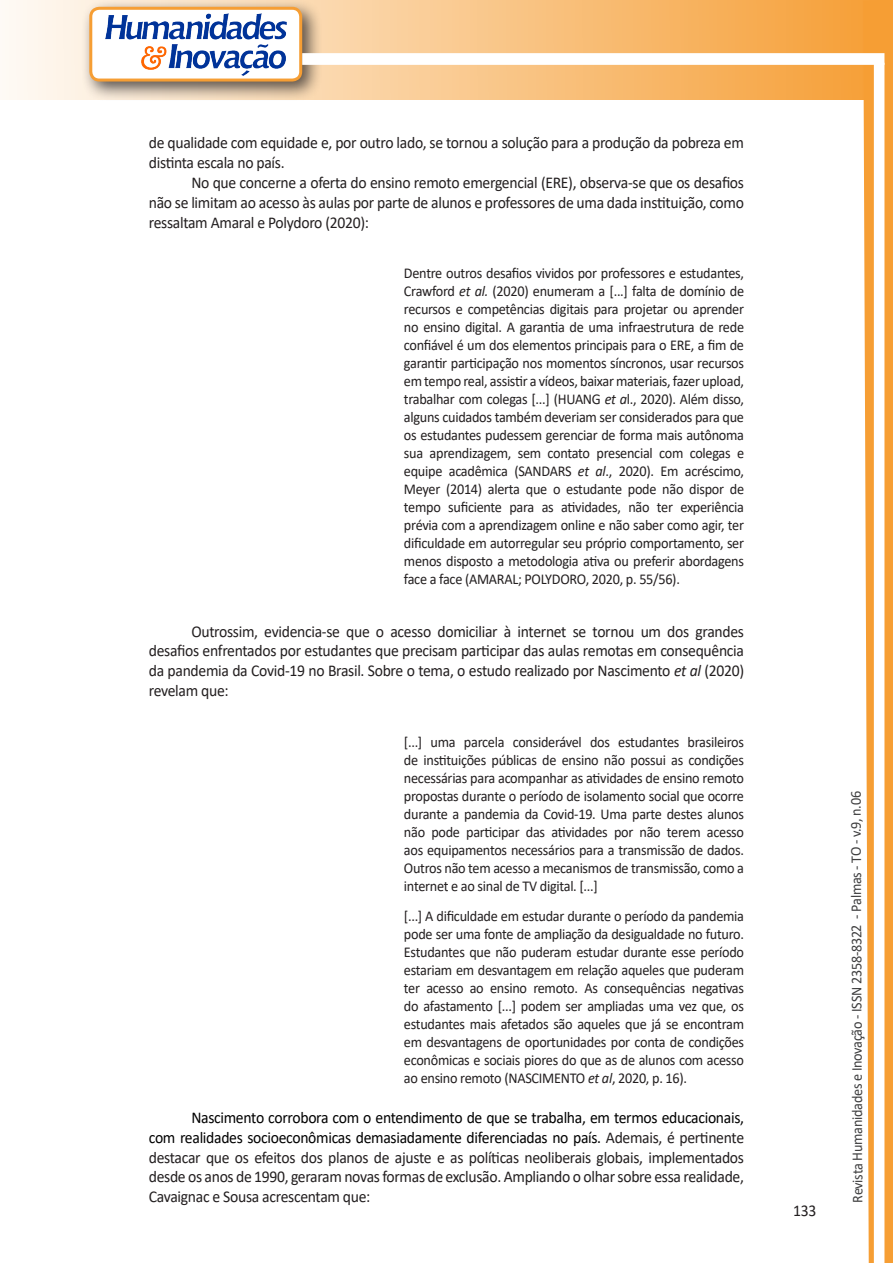
<style>
.page{position:relative;width:893px;height:1263px;background:#fff}
.page>*{position:absolute;margin:0;border:0;box-sizing:border-box;transform-origin:0 0}
.texto{font:16.5px/19.8px "Calibri";letter-spacing:-.02em;color:#231f20;text-align:justify;scale:.95 1}
.citacao{font:15px/18px "Calibri";letter-spacing:-.02em;color:#231f20;text-align:justify;scale:.95 1}
.t1{font:15px "Calibri";letter-spacing:-.025em;color:#3e3e3f;scale:.95 1}
.s1{font-style:italic}
.s2{color:#000}
</style>
<div class="page">
<svg style="left:5px;top:0;width:858px;height:100px;background:#f9c484"></svg>
<div style="left:81px;top:0;width:241px;height:102px;background:#231f20;opacity:.75"></div>
<div style="left:91px;top:8px;width:210px;height:72px;background:#fff;border-radius:9px"></div>
<div style="left:89px;top:7px;width:213px;height:75px;border:3px solid #f69e34;border-radius:9px"></div>
<div style="left:302px;top:53px;width:582px;height:12px;background:#fff;border:2px solid #fff"></div>
<svg style="left:863px;top:0;width:30px;height:1263px"></svg>
<img style="left:105px;top:13px;width:181px;height:62px">
<p class="texto" style="left:149px;top:133px;width:628px">de qualidade com equidade e, por outro lado, se tornou a solução para a produção da pobreza em distinta escala no país.</p>
<p class="texto" style="left:149px;top:172px;width:628px;text-indent:43px">No que concerne a oferta do ensino remoto emergencial (ERE), observa-se que os desafios não se limitam ao acesso às aulas por parte de alunos e professores de uma dada instituição, como ressaltam Amaral e Polydoro (2020):</p>
<p class="citacao" style="left:404px;top:264px;width:360px">Dentre outros desafios vividos por professores e estudantes, Crawford <span class="s1">et al.</span> (2020) enumeram a [...] falta de domínio de recursos e competências digitais para projetar ou aprender no ensino digital. A garantia de uma infraestrutura de rede confiável é um dos elementos principais para o ERE, a fim de garantir participação nos momentos síncronos, usar recursos em tempo real, assistir a vídeos, baixar materiais, fazer upload, trabalhar com colegas [...] (HUANG <span class="s1">et a</span>l., 2020). Além disso, alguns cuidados também deveriam ser considerados para que os estudantes pudessem gerenciar de forma mais autônoma sua aprendizagem, sem contato presencial com colegas e equipe acadêmica (SANDARS <span class="s1">et al</span>., 2020). Em acréscimo, Meyer (2014) alerta que o estudante pode não dispor de tempo suficiente para as atividades, não ter experiência prévia com a aprendizagem online e não saber como agir, ter dificuldade em autorregular seu próprio comportamento, ser menos disposto a metodologia ativa ou preferir abordagens face a face (AMARAL; POLYDORO, 2020, p. 55/56).</p>
<p class="texto" style="left:149px;top:621px;width:628px;text-indent:43px">Outrossim, evidencia-se que o acesso domiciliar à internet se tornou um dos grandes desafios enfrentados por estudantes que precisam participar das aulas remotas em consequência da pandemia da Covid-19 no Brasil. Sobre o tema, o estudo realizado por Nascimento <span class="s1">et al</span> (2020) revelam que:</p>
<p class="citacao" style="left:404px;top:732px;width:359px">[...] uma parcela considerável dos estudantes brasileiros de instituições públicas de ensino não possui as condições necessárias para acompanhar as atividades de ensino remoto propostas durante o período de isolamento social que ocorre durante a pandemia da Covid-19. Uma parte destes alunos não pode participar das atividades por não terem acesso aos equipamentos necessários para a transmissão de dados.<br>Outros não tem acesso a mecanismos de transmissão, como a internet e ao sinal de TV digital. [...]</p>
<p class="citacao" style="left:404px;top:907px;width:360px">[...] A dificuldade em estudar durante o período da pandemia pode ser uma fonte de ampliação da desigualdade no futuro.<br>Estudantes que não puderam estudar durante esse período estariam em desvantagem em relação aqueles que puderam ter acesso ao ensino remoto. As consequências negativas do afastamento [...] podem ser ampliadas uma vez que, os estudantes mais afetados são aqueles que já se encontram em desvantagens de oportunidades por conta de condições econômicas e sociais piores do que as de alunos com acesso ao ensino remoto (NASCIMENTO <span class="s1">et al</span>, 2020, p. 16).</p>
<p class="texto" style="left:149px;top:1107px;width:628px;text-indent:43px"><span class="s2">Nascimento corrobora com o entendimento de que se trabalha, em termos educacionais, com realidades socioeconômicas demasiadamente diferenciadas no país.</span> Ademais, é pertinente destacar que os efeitos dos planos de ajuste e as políticas neoliberais globais, implementados desde os anos de 1990, geraram novas formas de exclusão. Ampliando o olhar sobre essa realidade, Cavaignac e Sousa acrescentam que:</p>
<p class="texto" style="left:793px;top:1200px;width:26px">133</p>
<p class="t1" style="left:846px;top:1203px;width:435px;rotate:-90deg">Revista Humanidades e Inovação - ISSN 2358-8322 - Palmas - TO - v.9, n.06</p>
</div>
